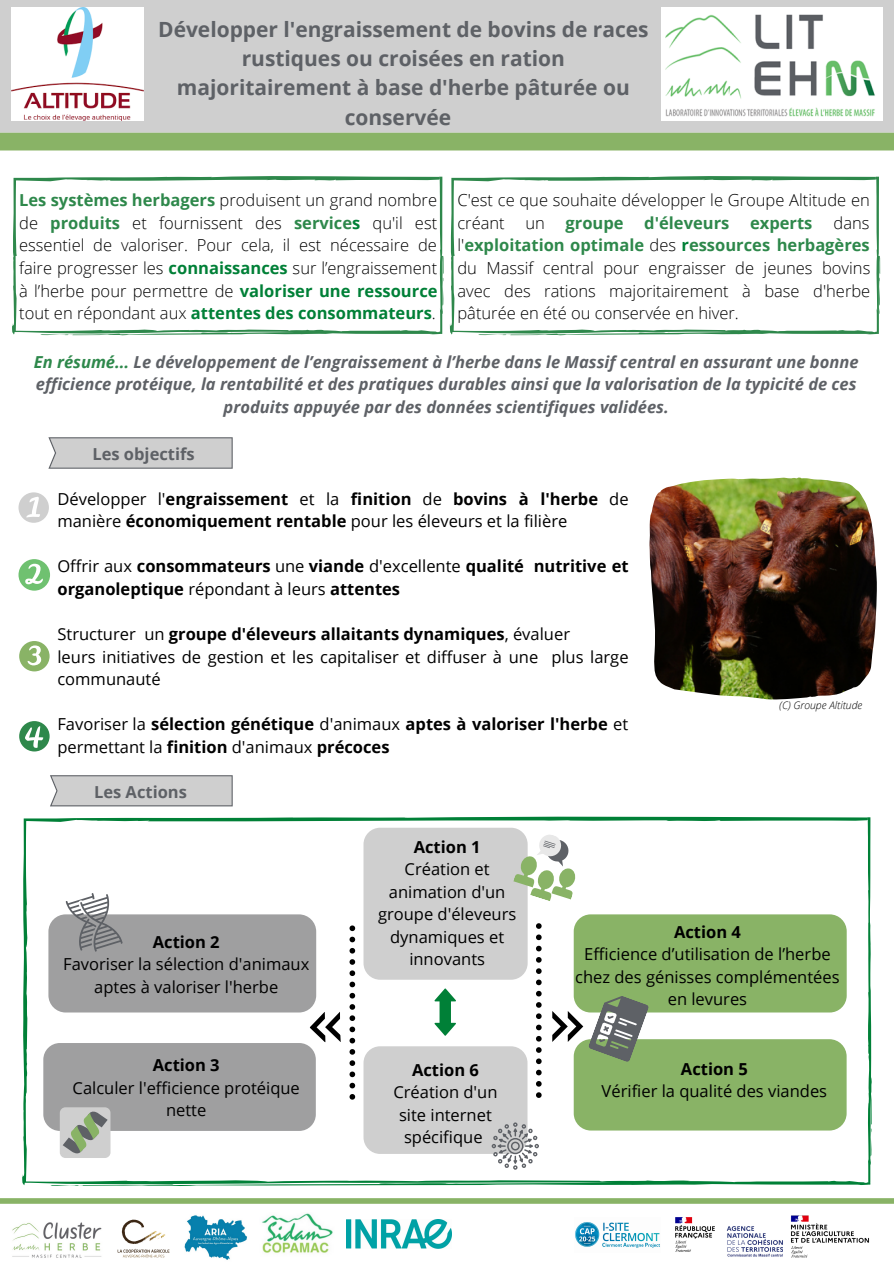
<style>
.page{position:relative;width:894px;height:1264px;background:#fff}
.page>*{position:absolute;margin:0;border:0;box-sizing:border-box;transform-origin:0 0}
.t1{font:700 21px/29.2px "Open Sans";color:#5e6166;text-align:center}
.t2{font:300 16.5px/22.5px "Open Sans";color:#000;text-align:justify}
.t3{font:700 16.5px/22.5px "Open Sans";color:#000}
.t4{font:16.5px/22.5px "Open Sans";color:#000;text-align:center}
.t5{font:italic 700 16.5px/22.5px "Open Sans";color:#5e6166;text-align:center}
.t6{font:700 16.5px "Open Sans";color:#5e6166}
.t7{font:italic 300 10.5px "Open Sans";color:#000}
.s1{font-weight:700;color:#2e884b}
.s2{font-weight:700;color:#008037}
.s3{color:#2e884b}
.s4{font-weight:400}
</style>
<div class="page">
<svg style="left:18px;top:492px;width:31px;height:31px"></svg>
<svg style="left:18px;top:559px;width:32px;height:31px"></svg>
<svg style="left:19px;top:641px;width:31px;height:30px"></svg>
<svg style="left:19px;top:721px;width:31px;height:30px"></svg>
<div style="left:0;top:0;width:893px;height:133px;background:#cfcfcf"></div>
<div style="left:0;top:133px;width:893px;height:17px;background:#89b366"></div>
<svg style="left:12px;top:176px;width:431px;height:160px"></svg>
<svg style="left:450px;top:176px;width:430px;height:160px"></svg>
<svg style="left:48px;top:437px;width:185px;height:31px;background:#c9c9ca"></svg>
<svg style="left:50px;top:775px;width:183px;height:31px;background:#c8c8c8"></svg>
<div style="left:0;top:1198px;width:893px;height:5px;background:#89b366"></div>
<img style="left:649px;top:477px;width:227px;height:222px">
<img style="left:661px;top:7px;width:221px;height:113px">
<img style="left:12px;top:7px;width:132px;height:113px">
<svg style="left:22px;top:816px;width:849px;height:370px"></svg>
<svg style="left:536px;top:923px;width:5px;height:174px"></svg>
<svg style="left:349px;top:925px;width:6px;height:174px"></svg>
<svg style="left:434px;top:988px;width:22px;height:47px"></svg>
<svg style="left:552px;top:990px;width:97px;height:72px"></svg>
<svg style="left:309px;top:1011px;width:32px;height:31px"></svg>
<img style="left:346px;top:1219px;width:105px;height:28px">
<img style="left:184px;top:1215px;width:63px;height:45px">
<img style="left:12px;top:1222px;width:90px;height:36px">
<img style="left:575px;top:1222px;width:85px;height:26px">
<img style="left:117px;top:1219px;width:53px;height:39px">
<img style="left:262px;top:1213px;width:71px;height:40px">
<img style="left:675px;top:1217px;width:107px;height:40px">
<img style="left:791px;top:1215px;width:78px;height:43px">
<p class="t1" style="left:158px;top:14px;width:492px">Développer l'engraissement de bovins de races rustiques ou croisées en ration majoritairement à base d'herbe pâturée ou conservée</p>
<p class="t2" style="left:19px;top:189px;width:420px"><span class="s1">Les systèmes herbagers</span> produisent un grand nombre de <span class="s1">produits</span> et fournissent des <span class="s1">service</span><span class="s2">s</span> qu'il est essentiel de valoriser. Pour cela, il est nécessaire de faire progresser les <span class="s2">connaissances</span> sur l’engraissement à l’herbe pour permettre de <span class="s2">valoriser une ressource </span>tout en répondant aux <span class="s2">attentes des consommateurs</span>.</p>
<p class="t2" style="left:457px;top:189px;width:414px">C'est ce que souhaite développer le Groupe Altitude en créant un <span class="s1">groupe d'éleveurs experts</span></p>
<p class="t2" style="left:457px;top:211px;width:414px;text-indent:376px">dans l'<span class="s1">exploitation optimale</span> des <span class="s2">r</span><span class="s1">essources herbagères </span>du Massif central pour engraisser de jeunes bovins avec des rations majoritairement à base d'herbe pâturée en été ou conservée en hiver.</p>
<p class="t5" style="left:34px;top:350px;width:826px"><span class="s3">En résumé...</span> Le développement de l’engraissement à l’herbe dans le Massif central en assurant une bonne efficience protéique, la rentabilité et des pratiques durables ainsi que la valorisation de la typicité de ces produits appuyée par des données scientifiques validées.</p>
<p class="t6" style="left:92px;top:442px;width:104px">Les objectifs</p>
<p class="t3" style="left:57px;top:487px;width:572px"><span class="s4">Développer l'</span>engraissement <span class="s4">et la</span> finition <span class="s4">de</span> bovins à l'herbe <span class="s4">de manière</span> économiquement rentable <span class="s4">pour les éleveurs et la filière</span></p>
<p class="t3" style="left:57px;top:555px;width:572px"><span class="s4">Offrir aux</span> consommateurs <span class="s4">une</span> viande <span class="s4">d'excellente</span> qualité nutritive et organoleptique <span class="s4">répondant à leurs</span> attentes</p>
<p class="t3" style="left:57px;top:622px;width:514px"><span class="s4">Structurer un</span> groupe d'éleveurs allaitants dynamiques<span class="s4">, évaluer</span></p>
<p class="t4" style="left:57px;top:645px;width:572px;text-align:left">leurs initiatives de gestion et les capitaliser et diffuser à une plus large communauté</p>
<p class="t3" style="left:57px;top:712px;width:572px"><span class="s4">Favoriser la</span> sélection génétique <span class="s4">d'animaux</span> aptes à valoriser l'herbe <span class="s4">et permettant la</span> finition <span class="s4">d'animaux</span> précoces</p>
<p class="t6" style="left:94px;top:780px;width:94px">Les Actions</p>
<p class="t7" style="left:779px;top:697px;width:85px">(C) Groupe Altitude</p>
<p class="t3" style="left:153px;top:929px;width:68px">Action 2</p>
<p class="t4" style="left:63px;top:952px;width:247px">Favoriser la sélection d'animaux aptes à valoriser l'herbe</p>
<p class="t3" style="left:153px;top:1053px;width:68px">Action 3</p>
<p class="t4" style="left:73px;top:1075px;width:229px">Calculer l'efficience protéique nette</p>
<p class="t3" style="left:413px;top:834px;width:68px">Action 1</p>
<p class="t4" style="left:378px;top:857px;width:140px">Création et animation d'un groupe d'éleveurs dynamiques et innovants</p>
<p class="t3" style="left:412px;top:1057px;width:68px">Action 6</p>
<p class="t4" style="left:393px;top:1080px;width:105px">Création d'un site internet spécifique</p>
<p class="t3" style="left:673px;top:919px;width:68px">Action 4</p>
<p class="t4" style="left:575px;top:942px;width:266px">Efficience d’utilisation de l’herbe chez des génisses complémentées en levures</p>
<p class="t3" style="left:680px;top:1056px;width:68px">Action 5</p>
<p class="t4" style="left:601px;top:1079px;width:227px">Vérifier la qualité des viandes</p>
</div>
